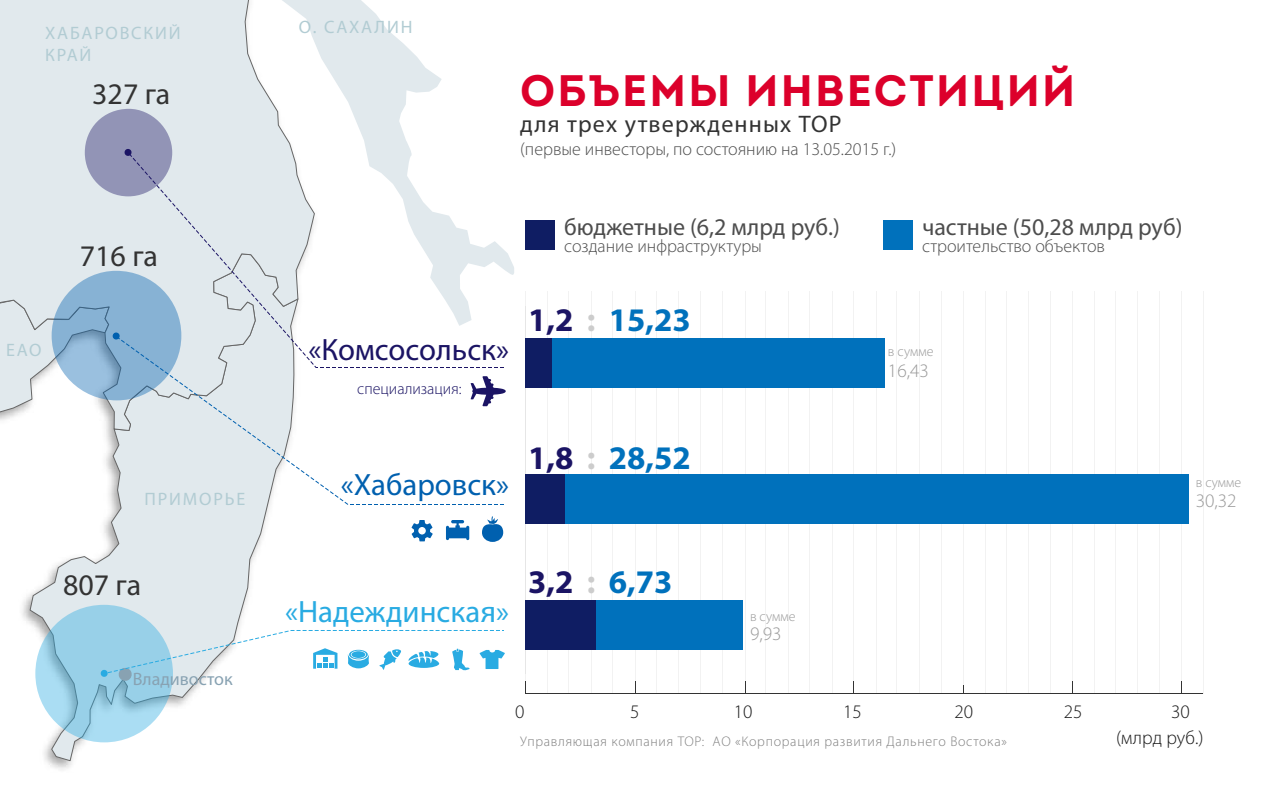
<style>
.page{position:relative;width:1280px;height:800px;background:#fff}
.page>*{position:absolute;margin:0;border:0;box-sizing:border-box;transform-origin:0 0}
.t1{font:700 44px "Intro";letter-spacing:.05em;color:#dc002b}
.t2{font:700 33.1px "Myriad Pro";color:#0071bc}
.t3{font:30.9px "Myriad Pro";color:#29abe2}
.t4{font:30.9px "Myriad Pro";color:#1b1464}
.t5{font:30.9px "Myriad Pro";color:#0060af}
.t6{font:30px "Myriad Pro";color:#333}
.t7{font:24px "Myriad Pro";color:#4d4d4d}
.t8{font:24px "Myriad Pro";letter-spacing:.05em;color:#333}
.t9{font:300 19.2px "Myriad Pro";color:#1a1a1a}
.t10{font:300 19.2px "Myriad Pro";color:#999}
.t11{font:300 18px "Myriad Pro";color:#4d4d4d}
.t12{font:18px/21.6px "Myriad Pro";letter-spacing:.1em;color:#b2ccd3}
.t13{font:18px "Myriad Pro";color:#88a2b2}
.t14{font:300 16px "Myriad Pro";color:#1b1464}
.t15{font:300 14px "Myriad Pro";letter-spacing:.05em;color:#808080}
.t16{font:300 14px "Myriad Pro";color:#999}
.s1{color:#1b1464}
.s2{color:#ccc}
</style>
<div class="page">
<svg style="left:323px;top:0;width:191px;height:275px"></svg>
<svg style="left:29px;top:432px;width:241px;height:330px"></svg>
<svg style="left:0;top:0;width:315px;height:432px;background:#e4ebee"></svg>
<svg style="left:35px;top:605px;width:138px;height:137px;background:#9acfe6"></svg>
<svg style="left:0;top:296px;width:115px;height:132px"></svg>
<div style="left:85px;top:109px;width:87px;height:87px;background:#9294b6;border-radius:44px"></div>
<svg style="left:52px;top:271px;width:129px;height:129px;background:#88b1d2"></svg>
<hr style="left:525px;top:291px;width:1px;height:403px;background:#f2f2f2">
<hr style="left:635px;top:291px;width:1px;height:403px;background:#f2f2f2">
<hr style="left:745px;top:291px;width:1px;height:403px;background:#f2f2f2">
<hr style="left:853px;top:291px;width:1px;height:403px;background:#f2f2f2">
<hr style="left:963px;top:291px;width:1px;height:403px;background:#f2f2f2">
<hr style="left:1072px;top:291px;width:1px;height:403px;background:#f2f2f2">
<hr style="left:547px;top:291px;width:1px;height:403px;background:#f2f2f2">
<hr style="left:568px;top:291px;width:1px;height:403px;background:#f2f2f2">
<hr style="left:591px;top:291px;width:1px;height:403px;background:#f2f2f2">
<hr style="left:612px;top:291px;width:1px;height:403px;background:#f2f2f2">
<hr style="left:656px;top:291px;width:1px;height:403px;background:#f2f2f2">
<hr style="left:678px;top:291px;width:1px;height:403px;background:#f2f2f2">
<hr style="left:700px;top:291px;width:1px;height:403px;background:#f2f2f2">
<hr style="left:722px;top:291px;width:1px;height:403px;background:#f2f2f2">
<hr style="left:765px;top:291px;width:1px;height:403px;background:#f2f2f2">
<hr style="left:788px;top:291px;width:1px;height:403px;background:#f2f2f2">
<hr style="left:809px;top:291px;width:1px;height:403px;background:#f2f2f2">
<hr style="left:832px;top:291px;width:1px;height:403px;background:#f2f2f2">
<hr style="left:876px;top:291px;width:1px;height:403px;background:#f2f2f2">
<hr style="left:896px;top:291px;width:1px;height:403px;background:#f2f2f2">
<hr style="left:919px;top:291px;width:1px;height:403px;background:#f2f2f2">
<hr style="left:941px;top:291px;width:1px;height:403px;background:#f2f2f2">
<hr style="left:985px;top:291px;width:1px;height:403px;background:#f2f2f2">
<hr style="left:1006px;top:291px;width:1px;height:403px;background:#f2f2f2">
<hr style="left:1028px;top:291px;width:1px;height:403px;background:#f2f2f2">
<hr style="left:1050px;top:291px;width:1px;height:403px;background:#f2f2f2">
<hr style="left:1094px;top:291px;width:1px;height:403px;background:#f2f2f2">
<hr style="left:1115px;top:291px;width:1px;height:403px;background:#f2f2f2">
<hr style="left:1137px;top:291px;width:1px;height:403px;background:#f2f2f2">
<hr style="left:1159px;top:291px;width:1px;height:403px;background:#f2f2f2">
<hr style="left:1203px;top:291px;width:1px;height:403px;background:#f2f2f2">
<hr style="left:1181px;top:291px;width:1px;height:403px;background:#f2f2f2">
<hr style="left:525px;top:306px;width:1px;height:368px;background:#e6e6e6">
<svg style="left:635px;top:681px;width:1px;height:12px"></svg>
<svg style="left:745px;top:681px;width:1px;height:12px"></svg>
<svg style="left:853px;top:681px;width:1px;height:12px"></svg>
<svg style="left:1072px;top:681px;width:1px;height:12px"></svg>
<svg style="left:1181px;top:681px;width:1px;height:12px"></svg>
<svg style="left:525px;top:681px;width:1px;height:12px"></svg>
<div style="left:552px;top:338px;width:333px;height:50px;background:#0071bc"></div>
<div style="left:565px;top:474px;width:624px;height:50px;background:#0071bc"></div>
<div style="left:596px;top:600px;width:147px;height:50px;background:#0071bc"></div>
<div style="left:525px;top:338px;width:27px;height:50px;background:#0f1d63"></div>
<div style="left:525px;top:474px;width:40px;height:50px;background:#0f1d63"></div>
<div style="left:525px;top:600px;width:71px;height:50px;background:#0f1d63"></div>
<svg style="left:115px;top:335px;width:389px;height:171px"></svg>
<svg style="left:127px;top:151px;width:378px;height:217px"></svg>
<div style="left:525px;top:221px;width:30px;height:29px;background:#0f1d63"></div>
<div style="left:883px;top:221px;width:30px;height:29px;background:#0071bc"></div>
<hr style="left:525px;top:693px;width:678px;height:1px;background:#333">
<svg style="left:482px;top:516px;width:21px;height:26px"></svg>
<svg style="left:446px;top:520px;width:23px;height:20px"></svg>
<svg style="left:100px;top:629px;width:405px;height:53px"></svg>
<svg style="left:412px;top:520px;width:21px;height:21px"></svg>
<svg style="left:471px;top:376px;width:35px;height:30px"></svg>
<p class="t12" style="left:45px;top:22px;width:137px">ХАБАРОВСКИЙ<br>КРАЙ</p>
<h3 class="t6" style="left:92px;top:76px;width:80px">327 га</h3>
<p class="t12" style="left:6px;top:339px;width:37px">ЕАО</p>
<h3 class="t6" style="left:80px;top:238px;width:80px">716 га</h3>
<p class="t12" style="left:145px;top:487px;width:102px">ПРИМОРЬЕ</p>
<h3 class="t6" style="left:63px;top:566px;width:80px">807 га</h3>
<p class="t13" style="left:133px;top:668px;width:101px">Владивосток</p>
<p class="t12" style="left:299px;top:16px;width:115px">О. САХАЛИН</p>
<h1 class="t1" style="left:520px;top:62px;width:557px">ОБЪЕМЫ ИНВЕСТИЦИЙ</h1>
<h3 class="t8" style="left:520px;top:109px;width:323px">для трех утвержденных ТОР</h3>
<p class="t11" style="left:520px;top:138px;width:378px">(первые инвесторы, по состоянию на 13.05.2015 г.)</p>
<h3 class="t4" style="left:309px;top:331px;width:202px">«Комсосольск»</h3>
<p class="t14" style="left:357px;top:379px;width:106px">специализация:</p>
<h3 class="t5" style="left:341px;top:465px;width:170px">«Хабаровск»</h3>
<h3 class="t7" style="left:564px;top:213px;width:277px">бюджетные (6,2 млрд руб.)</h3>
<p class="t11" style="left:564px;top:236px;width:199px">создание инфраструктуры</p>
<p class="t11" style="left:922px;top:236px;width:184px">строительство объектов</p>
<h3 class="t7" style="left:922px;top:213px;width:262px">частные (50,28 млрд руб)</h3>
<h2 class="t2" style="left:528px;top:298px;width:164px"><span class="s1">1,2</span> <span class="s2">:</span> 15,23</h2>
<p class="t16" style="left:888px;top:343px;width:47px">в сумме</p>
<p class="t10" style="left:888px;top:359px;width:42px">16,43</p>
<h2 class="t2" style="left:528px;top:437px;width:164px"><span class="s1">1,8</span> <span class="s2">:</span> 28,52</h2>
<p class="t16" style="left:1196px;top:474px;width:47px">в сумме</p>
<p class="t10" style="left:1196px;top:489px;width:42px">30,32</p>
<h3 class="t3" style="left:285px;top:593px;width:225px">«Надеждинская»</h3>
<h2 class="t2" style="left:528px;top:561px;width:146px"><span class="s1">3,2</span> <span class="s2">:</span> 6,73</h2>
<p class="t16" style="left:750px;top:608px;width:47px">в сумме</p>
<p class="t10" style="left:750px;top:622px;width:33px">9,93</p>
<p class="t9" style="left:515px;top:700px;width:11px">0</p>
<p class="t9" style="left:630px;top:700px;width:11px">5</p>
<p class="t9" style="left:734px;top:700px;width:20px">10</p>
<p class="t9" style="left:843px;top:700px;width:20px">15</p>
<p class="t9" style="left:955px;top:700px;width:20px">20</p>
<p class="t9" style="left:1064px;top:700px;width:20px">25</p>
<p class="t9" style="left:1171px;top:700px;width:20px">30</p>
<p class="t15" style="left:520px;top:733px;width:488px">Управляющая компания ТОР: АО «Корпорация развития Дальнего Востока»</p>
<p class="t9" style="left:1116px;top:726px;width:89px">(млрд руб.)</p>
</div>
